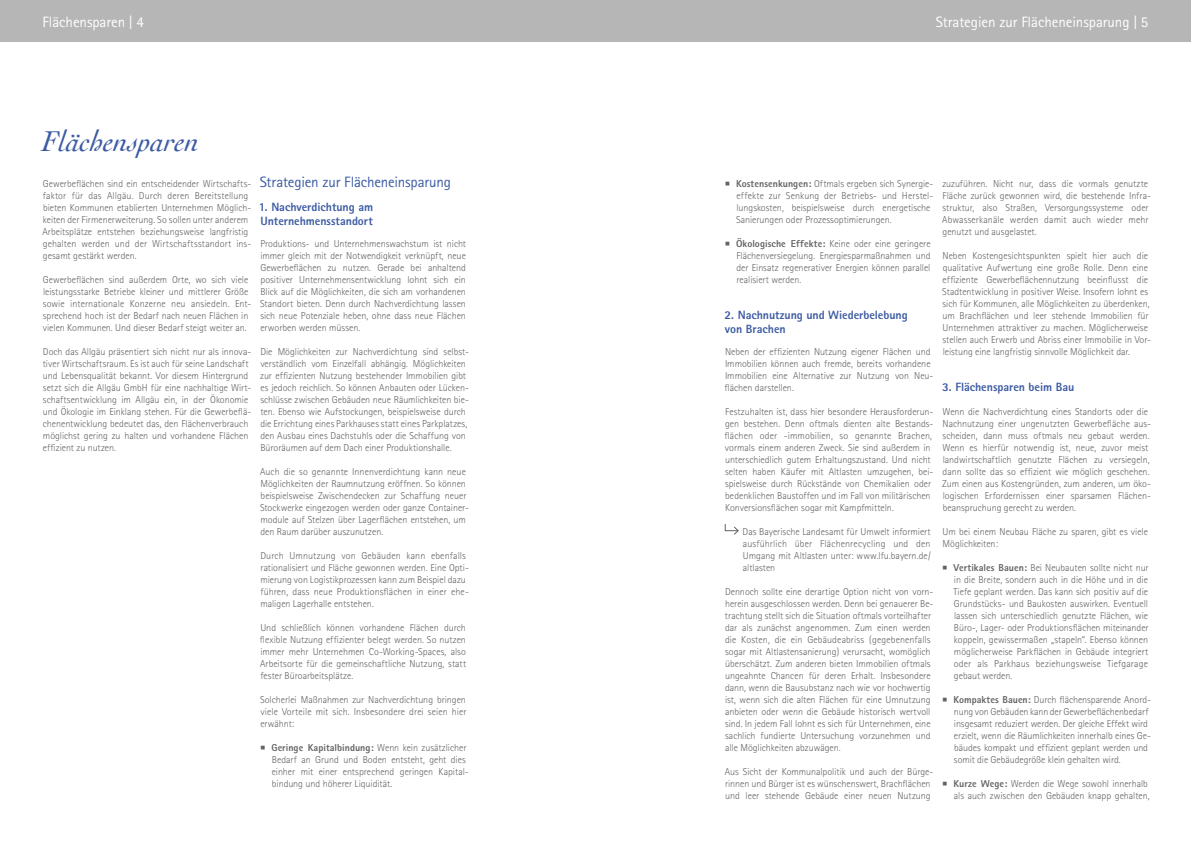
<style>
.page{position:relative;width:1191px;height:842px;background:#fff}
.page>*{position:absolute;margin:0;border:0;box-sizing:border-box;transform-origin:0 0}
.t1{font:italic 30px "Cochin";letter-spacing:-.005em;color:#3c5ba3}
.t2{font:15px "Rotis Sans Serif";letter-spacing:-.005em;color:#fff}
.t3{font:15px "Rotis Sans Serif";letter-spacing:-.01em;color:#3c5ba3}
.t4{font:800 12px/14px "Rotis Sans Serif";letter-spacing:-.005em;color:#3c5ba3}
.t5{font:300 10px/12px "Rotis Sans Serif";color:#636363}
.s1{font-weight:800}
</style>
<div class="page">
<svg style="left:724px;top:524px;width:15px;height:11px"></svg>
<div style="left:0;top:0;width:1191px;height:43px;background:#b6b6b6"></div>
<hr style="left:0;top:42px;width:1191px;height:1px;background:#fff">
<h2 class="t2" style="left:43px;top:13px;width:103px">Flächensparen | 4</h2>
<h2 class="t2" style="left:935px;top:13px;width:214px">Strategien zur Flächeneinsparung | 5</h2>
<h1 class="t1" style="left:42px;top:121px;width:159px">Flächensparen</h1>
<p class="t5" style="left:43px;top:177px;width:210px">Gewerbeflächen sind ein entscheidender Wirtschafts&shy;faktor für das Allgäu. Durch deren Bereitstellung bieten Kommunen etablierten Unternehmen Möglich&shy;keiten der Firmenerweiterung. So sollen unter anderem Arbeitsplätze entstehen beziehungsweise langfristig gehalten werden und der Wirtschaftsstandort ins&shy;gesamt gestärkt werden.</p>
<p class="t5" style="left:43px;top:273px;width:209px">Gewerbeflächen sind außerdem Orte, wo sich viele leistungsstarke Betriebe kleiner und mittlerer Größe sowie internationale Konzerne neu ansiedeln. Ent&shy;sprechend hoch ist der Bedarf nach neuen Flächen in vielen Kommunen. Und dieser Bedarf steigt weiter an.</p>
<p class="t5" style="left:43px;top:345px;width:210px">Doch das Allgäu präsentiert sich nicht nur als innova&shy;tiver Wirtschaftsraum. Es ist auch für seine Landschaft und Lebensqualität bekannt. Vor diesem Hintergrund setzt sich die Allgäu GmbH für eine nachhaltige Wirt&shy;schaftsentwicklung im Allgäu ein, in der Ökonomie und Ökologie im Einklang stehen. Für die Gewerbeflä&shy;chenentwicklung bedeutet das, den Flächenverbrauch möglichst gering zu halten und vorhandene Flächen effizient zu nutzen.</p>
<h2 class="t3" style="left:260px;top:173px;width:193px">Strategien zur Flächeneinsparung</h2>
<p class="t4" style="left:259px;top:199px;width:116px">1. Nachverdichtung am<br>Unternehmensstandort</p>
<p class="t5" style="left:260px;top:237px;width:207px;text-align:justify">Produktions- und Unternehmenswachstum ist nicht immer gleich mit der Notwendigkeit verknüpft, neue Gewerbeflächen zu nutzen. Gerade bei anhaltend positiver Unternehmensentwicklung lohnt sich ein Blick auf die Möglichkeiten, die sich am vorhandenen Standort bieten. Denn durch Nachverdichtung lassen sich neue Potenziale heben, ohne dass neue Flächen erworben werden müssen.</p>
<p class="t5" style="left:260px;top:345px;width:210px">Die Möglichkeiten zur Nachverdichtung sind selbst&shy;verständlich vom Einzelfall abhängig. Möglichkeiten zur effizienten Nutzung bestehender Immobilien gibt es jedoch reichlich. So können Anbauten oder Lücken&shy;schlüsse zwischen Gebäuden neue Räumlichkeiten bie&shy;ten. Ebenso wie Aufstockungen, beispielsweise durch die Errichtung eines Parkhauses statt eines Parkplatzes, den Ausbau eines Dachstuhls oder die Schaffung von Büroräumen auf dem Dach einer Produktionshalle.</p>
<p class="t5" style="left:260px;top:465px;width:210px">Auch die so genannte Innenverdichtung kann neue Möglichkeiten der Raumnutzung eröffnen. So können beispielsweise Zwischendecken zur Schaffung neuer Stockwerke eingezogen werden oder ganze Container&shy;module auf Stelzen über Lagerflächen entstehen, um den Raum darüber auszunutzen.</p>
<p class="t5" style="left:260px;top:549px;width:209px">Durch Umnutzung von Gebäuden kann ebenfalls rationalisiert und Fläche gewonnen werden. Eine Opti&shy;mierung von Logistikprozessen kann zum Beispiel dazu führen, dass neue Produktionsflächen in einer ehe&shy;maligen Lagerhalle entstehen.</p>
<p class="t5" style="left:260px;top:621px;width:208px;text-align:justify">Und schließlich können vorhandene Flächen durch flexible Nutzung effizienter belegt werden. So nutzen immer mehr Unternehmen Co-Working-Spaces, also Arbeitsorte für die gemeinschaftliche Nutzung, statt fester Büroarbeitsplätze.</p>
<p class="t5" style="left:260px;top:693px;width:208px;text-align:justify">Solcherlei Maßnahmen zur Nachverdichtung bringen viele Vorteile mit sich. Insbesondere drei seien hier erwähnt:</p>
<p class="t5" style="left:272px;top:741px;width:197px;text-indent:-11px">■ <span class="s1">Geringe Kapitalbindung:</span> Wenn kein zusätzlicher Bedarf an Grund und Boden entsteht, geht dies einher mit einer entsprechend geringen Kapital&shy;bindung und höherer Liquidität.</p>
<p class="t5" style="left:736px;top:177px;width:199px;text-indent:-11px">■ <span class="s1">Kostensenkungen:</span> Oftmals ergeben sich Synergie&shy;effekte zur Senkung der Betriebs- und Herstel&shy;lungskosten, beispielsweise durch energetische Sanierungen oder Prozessoptimierungen.</p>
<p class="t5" style="left:736px;top:237px;width:196px;text-align:justify;text-indent:-11px">■ <span class="s1">Ökologische Effekte:</span> Keine oder eine geringere Flächenversiegelung. Energiesparmaßnahmen und der Einsatz regenerativer Energien können parallel realisiert werden.</p>
<p class="t4" style="left:724px;top:307px;width:184px">2. Nachnutzung und Wiederbelebung von Brachen</p>
<p class="t5" style="left:724px;top:345px;width:209px">Neben der effizienten Nutzung eigener Flächen und Immobilien können auch fremde, bereits vorhandene Immobilien eine Alternative zur Nutzung von Neu&shy;flächen darstellen.</p>
<p class="t5" style="left:724px;top:405px;width:210px">Festzuhalten ist, dass hier besondere Herausforderun&shy;gen bestehen. Denn oftmals dienten alte Bestands&shy;flächen oder -immobilien, so genannte Brachen, vormals einem anderen Zweck. Sie sind außerdem in unterschiedlich gutem Erhaltungszustand. Und nicht selten haben Käufer mit Altlasten umzugehen, bei&shy;spielsweise durch Rückstände von Chemikalien oder bedenklichen Baustoffen und im Fall von militärischen Konversionsflächen sogar mit Kampfmitteln.</p>
<p class="t5" style="left:742px;top:525px;width:190px;text-align:justify">Das Bayerische Landesamt für Umwelt informiert ausführlich über Flächenrecycling und den Umgang mit Altlasten unter: www.lfu.bayern.de/ altlasten</p>
<p class="t5" style="left:725px;top:585px;width:210px">Dennoch sollte eine derartige Option nicht von vorn&shy;herein ausgeschlossen werden. Denn bei genauerer Be&shy;trachtung stellt sich die Situation oftmals vorteilhafter dar als zunächst angenommen. Zum einen werden die Kosten, die ein Gebäudeabriss (gegebenenfalls sogar mit Altlastensanierung) verursacht, womöglich überschätzt. Zum anderen bieten Immobilien oftmals ungeahnte Chancen für deren Erhalt. Insbesondere dann, wenn die Bausubstanz nach wie vor hochwertig ist, wenn sich die alten Flächen für eine Umnutzung anbieten oder wenn die Gebäude historisch wertvoll sind. In jedem Fall lohnt es sich für Unternehmen, eine sachlich fundierte Untersuchung vorzunehmen und alle Möglichkeiten abzuwägen.</p>
<p class="t5" style="left:724px;top:765px;width:210px">Aus Sicht der Kommunalpolitik und auch der Bürge&shy;rinnen und Bürger ist es wünschenswert, Brachflächen und leer stehende Gebäude einer neuen Nutzung</p>
<p class="t5" style="left:942px;top:177px;width:209px">zuzuführen. Nicht nur, dass die vormals genutzte Fläche zurück gewonnen wird, die bestehende Infra&shy;struktur, also Straßen, Versorgungssysteme oder Abwasserkanäle werden damit auch wieder mehr genutzt und ausgelastet.</p>
<p class="t5" style="left:942px;top:249px;width:210px">Neben Kostengesichtspunkten spielt hier auch die qualitative Aufwertung eine große Rolle. Denn eine effiziente Gewerbeflächennutzung beeinflusst die Stadtentwicklung in positiver Weise. Insofern lohnt es sich für Kommunen, alle Möglichkeiten zu überdenken, um Brachflächen und leer stehende Immobilien für Unternehmen attraktiver zu machen. Möglicherweise stellen auch Erwerb und Abriss einer Immobilie in Vor&shy;leistung eine langfristig sinnvolle Möglichkeit dar.</p>
<p class="t4" style="left:942px;top:379px;width:133px">3. Flächensparen beim Bau</p>
<p class="t5" style="left:942px;top:405px;width:210px">Wenn die Nachverdichtung eines Standorts oder die Nachnutzung einer ungenutzten Gewerbefläche aus&shy;scheiden, dann muss oftmals neu gebaut werden.<br>Wenn es hierfür notwendig ist, neue, zuvor meist landwirtschaftlich genutzte Flächen zu versiegeln, dann sollte das so effizient wie möglich geschehen.<br>Zum einen aus Kostengründen, zum anderen, um öko&shy;logischen Erfordernissen einer sparsamen Flächen&shy;beanspruchung gerecht zu werden.</p>
<p class="t5" style="left:942px;top:525px;width:207px">Um bei einem Neubau Fläche zu sparen, gibt es viele<br>Möglichkeiten:</p>
<p class="t5" style="left:953px;top:561px;width:197px;text-align:justify;text-indent:-11px">■ <span class="s1">Vertikales Bauen:</span> Bei Neubauten sollte nicht nur in die Breite, sondern auch in die Höhe und in die Tiefe geplant werden. Das kann sich positiv auf die Grundstücks- und Baukosten auswirken. Eventuell lassen sich unterschiedlich genutzte Flächen, wie Büro-, Lager- oder Produktionsflächen miteinander koppeln, gewissermaßen „stapeln“. Ebenso können möglicherweise Parkflächen in Gebäude integriert oder als Parkhaus beziehungsweise Tiefgarage gebaut werden.</p>
<p class="t5" style="left:954px;top:693px;width:199px;text-indent:-11px">■ <span class="s1">Kompaktes Bauen:</span> Durch flächensparende Anord&shy;nung von Gebäuden kann der Gewerbeflächenbedarf insgesamt reduziert werden. Der gleiche Effekt wird erzielt, wenn die Räumlichkeiten innerhalb eines Ge&shy;bäudes kompakt und effizient geplant werden und somit die Gebäudegröße klein gehalten wird.</p>
<p class="t5" style="left:942px;top:777px;width:208px;text-align:right">■ <span class="s1">Kurze Wege:</span> Werden die Wege sowohl innerhalb als auch zwischen den Gebäuden knapp gehalten,</p>
</div>
